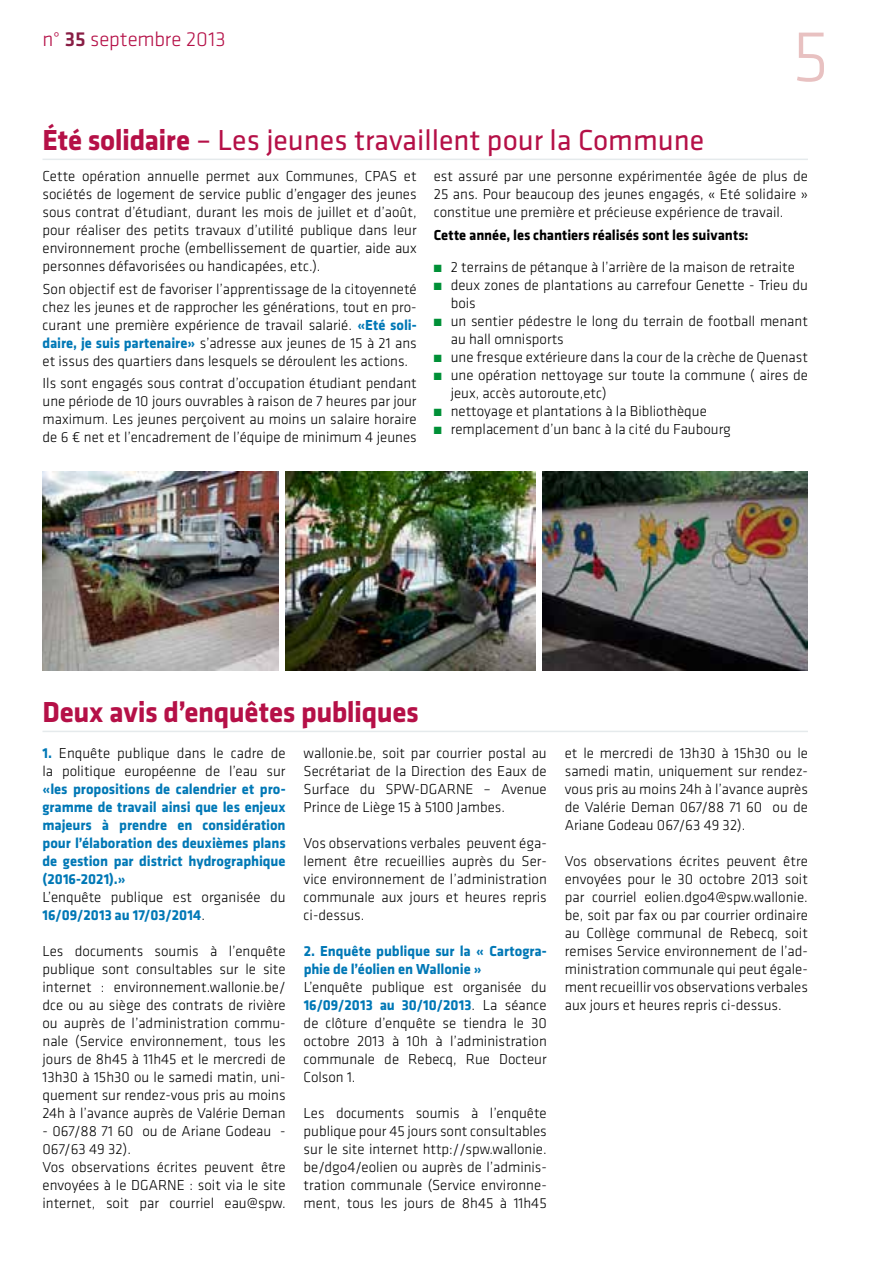
<style>
.page{position:relative;width:893px;height:1263px;background:#fff}
.page>*{position:absolute;margin:0;border:0;box-sizing:border-box;transform-origin:0 0}
.t1{font:300 75px "Klavika";color:#e8c1c1}
.t2{font:30px "Klavika";color:#b51047}
.t3{font:700 30px "Klavika";letter-spacing:-.015em;color:#b51047}
.t4{font:300 21px "Klavika";letter-spacing:-.005em;color:#b51047}
.t5{font:300 15px/18px "Klavika";color:#000;text-align:justify}
.t6{font:700 15px/18px "Klavika";letter-spacing:-.005em;color:#0078b6;text-align:justify}
.t7{font:700 15px "Klavika";letter-spacing:-.005em;color:#000}
.s1{font-weight:500;color:#881d44}
.s2{font-weight:700}
.s3{font-weight:700;color:#0078b6}
.s4{color:#009037}
</style>
<div class="page">
<hr style="left:43px;top:159px;width:765px;height:1px;background:#e5eaec">
<hr style="left:43px;top:731px;width:765px;height:1px;background:#e5eaec">
<img style="left:286px;top:471px;width:249px;height:199px">
<img style="left:543px;top:471px;width:265px;height:199px">
<img style="left:43px;top:471px;width:235px;height:199px">
<h3 class="t4" style="left:43px;top:27px;width:185px">n° <span class="s1">35</span> septembre 2013</h3>
<h1 class="t1" style="left:792px;top:15px;width:39px">5</h1>
<h2 class="t2" style="left:43px;top:124px;width:663px"><span class="s2">Été solidaire</span> – Les jeunes travaillent pour la Commune</h2>
<p class="t5" style="left:43px;top:168px;width:376px">Cette opération annuelle permet aux Communes, CPAS et sociétés de logement de service public d’engager des jeunes sous contrat d’étudiant, durant les mois de juillet et d’août, pour réaliser des petits travaux d’utilité publique dans leur environnement proche (embellissement de quartier, aide aux personnes défavorisées ou handicapées, etc.).</p>
<p class="t5" style="left:43px;top:280px;width:376px">Son objectif est de favoriser l’apprentissage de la citoyenneté chez les jeunes et de rapprocher les générations, tout en pro&shy;curant une première expérience de travail salarié. <span class="s3">«Eté soli&shy;daire, je suis partenaire»</span> s’adresse aux jeunes de 15 à 21 ans et issus des quartiers dans lesquels se déroulent les actions.</p>
<p class="t5" style="left:43px;top:374px;width:376px">Ils sont engagés sous contrat d’occupation étudiant pendant une période de 10 jours ouvrables à raison de 7 heures par jour maximum. Les jeunes perçoivent au moins un salaire horaire de 6 € net et l’encadrement de l’équipe de minimum 4 jeunes</p>
<p class="t5" style="left:434px;top:168px;width:376px">est assuré par une personne expérimentée âgée de plus de 25 ans. Pour beaucoup des jeunes engagés, « Eté solidaire » constitue une première et précieuse expérience de travail.</p>
<p class="t7" style="left:434px;top:226px;width:316px">Cette année, les chantiers réalisés sont les suivants:</p>
<p class="t5" style="left:434px;top:258px;width:363px"><span class="s4">■</span> 2 terrains de pétanque à l’arrière de la maison de retraite</p>
<p class="t5" style="left:451px;top:276px;width:359px;text-indent:-17px"><span class="s4">■</span> deux zones de plantations au carrefour Genette - Trieu du bois</p>
<p class="t5" style="left:451px;top:312px;width:359px;text-indent:-17px"><span class="s4">■</span> un sentier pédestre le long du terrain de football menant au hall omnisports</p>
<p class="t5" style="left:434px;top:348px;width:376px"><span class="s4">■</span> une fresque extérieure dans la cour de la crèche de Quenast</p>
<p class="t5" style="left:451px;top:366px;width:359px;text-indent:-17px"><span class="s4">■</span> une opération nettoyage sur toute la commune ( aires de jeux, accès autoroute,etc)</p>
<p class="t5" style="left:434px;top:402px;width:275px"><span class="s4">■</span> nettoyage et plantations à la Bibliothèque</p>
<p class="t5" style="left:434px;top:420px;width:299px"><span class="s4">■</span> remplacement d’un banc à la cité du Faubourg</p>
<h2 class="t3" style="left:43px;top:696px;width:378px">Deux avis d’enquêtes publiques</h2>
<p class="t5" style="left:43px;top:744px;width:245px"><span class="s3">1.</span> Enquête publique dans le cadre de la politique européenne de l’eau sur</p>
<p class="t6" style="left:43px;top:780px;width:245px">«les propositions de calendrier et pro&shy;gramme de travail ainsi que les enjeux majeurs à prendre en considération pour l’élaboration des deuxièmes plans de gestion par district hydrographique (2016-2021).»</p>
<p class="t5" style="left:43px;top:888px;width:245px">L’enquête publique est organisée du<br><span class="s3">16/09/2013 au 17/03/2014</span>.</p>
<p class="t5" style="left:43px;top:942px;width:245px">Les documents soumis à l’enquête publique sont consultables sur le site internet : environnement.wallonie.be/ dce ou au siège des contrats de rivière ou auprès de l’administration commu&shy;nale (Service environnement, tous les jours de 8h45 à 11h45 et le mercredi de 13h30 à 15h30 ou le samedi matin, uni&shy;quement sur rendez-vous pris au moins 24h à l’avance auprès de Valérie Deman</p>
<p class="t5" style="left:43px;top:1122px;width:245px;text-align:left">- 067/88 71 60 ou de Ariane Godeau -<br>067/63 49 32).<br>Vos observations écrites peuvent être envoyées à le DGARNE : soit via le site internet, soit par courriel eau@spw.</p>
<p class="t5" style="left:304px;top:744px;width:245px">wallonie.be, soit par courrier postal au Secrétariat de la Direction des Eaux de Surface du SPW-DGARNE – Avenue Prince de Liège 15 à 5100 Jambes.</p>
<p class="t5" style="left:304px;top:834px;width:245px">Vos observations verbales peuvent éga&shy;lement être recueillies auprès du Ser&shy;vice environnement de l’administration communale aux jours et heures repris ci-dessus.</p>
<p class="t6" style="left:304px;top:942px;width:245px">2. Enquête publique sur la « Cartogra&shy;phie de l’éolien en Wallonie »</p>
<p class="t5" style="left:304px;top:978px;width:245px">L’enquête publique est organisée du <span class="s3">16/09/2013 au 30/10/2013</span>. La séance de clôture d’enquête se tiendra le 30 octobre 2013 à 10h à l’administration communale de Rebecq, Rue Docteur Colson 1.</p>
<p class="t5" style="left:304px;top:1104px;width:245px">Les documents soumis à l’enquête publique pour 45 jours sont consultables sur le site internet http://spw.wallonie. be/dgo4/eolien ou auprès de l’adminis&shy;tration communale (Service environne&shy;ment, tous les jours de 8h45 à 11h45</p>
<p class="t5" style="left:565px;top:744px;width:245px">et le mercredi de 13h30 à 15h30 ou le samedi matin, uniquement sur rendez&shy;vous pris au moins 24h à l’avance auprès de Valérie Deman 067/88 71 60 ou de Ariane Godeau 067/63 49 32).</p>
<p class="t5" style="left:565px;top:852px;width:245px">Vos observations écrites peuvent être envoyées pour le 30 octobre 2013 soit par courriel eolien.dgo4@spw.wallonie. be, soit par fax ou par courrier ordinaire au Collège communal de Rebecq, soit remises Service environnement de l’ad&shy;ministration communale qui peut égale&shy;ment recueillir vos observations verbales aux jours et heures repris ci-dessus.</p>
</div>
